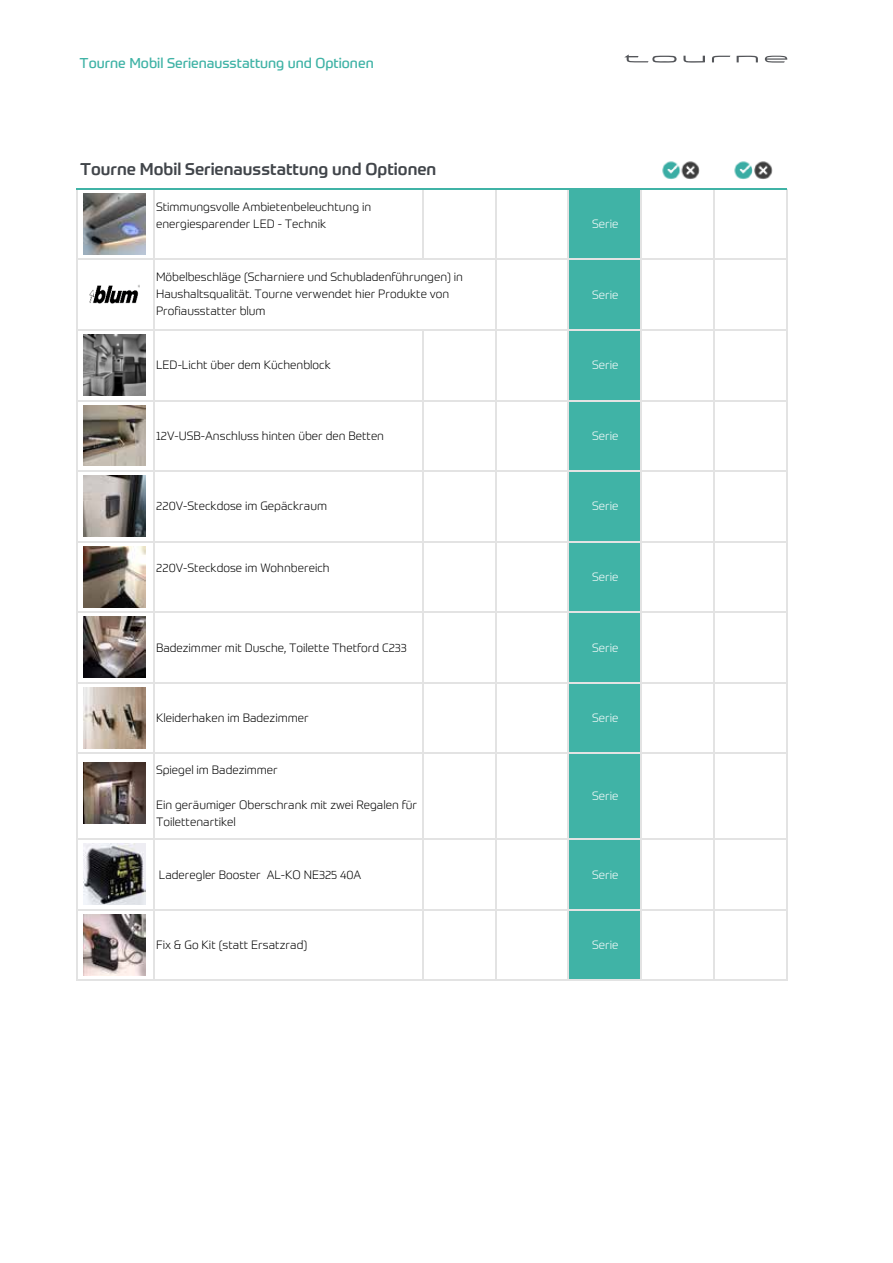
<style>
.page{position:relative;width:893px;height:1263px;background:#fff}
.page>*{position:absolute;margin:0;border:0;box-sizing:border-box;transform-origin:0 0}
.t1{font:16.8px "t Prometo Medium";color:#41454a}
.t2{font:14.1px "t Prometo Regular";color:#40b3a6}
.t3{font:11.85px/17.2px "t Prometo Light";color:#000}
.t4{font:11.85px "t Prometo Light";color:#fff}
</style>
<div class="page">
<svg style="left:765px;top:56px;width:22px;height:7px"></svg>
<svg style="left:737px;top:56px;width:21px;height:6px"></svg>
<svg style="left:683px;top:56px;width:22px;height:7px"></svg>
<svg style="left:712px;top:56px;width:18px;height:6px"></svg>
<svg style="left:624px;top:54px;width:52px;height:9px"></svg>
<div style="left:568px;top:189px;width:73px;height:791px;background:#40b3a6"></div>
<hr style="left:422px;top:189px;width:1px;height:71px;background:#e3e3e3">
<hr style="left:76px;top:189px;width:1px;height:792px;background:#e3e3e3">
<hr style="left:153px;top:189px;width:1px;height:792px;background:#e3e3e3">
<hr style="left:422px;top:331px;width:1px;height:650px;background:#e3e3e3">
<hr style="left:495px;top:189px;width:1px;height:792px;background:#e3e3e3">
<hr style="left:568px;top:189px;width:1px;height:792px;background:#e3e3e3">
<hr style="left:640px;top:189px;width:2px;height:792px;background:#e3e3e3">
<hr style="left:713px;top:189px;width:1px;height:792px;background:#e3e3e3">
<hr style="left:786px;top:189px;width:1px;height:792px;background:#e3e3e3">
<hr style="left:76px;top:188px;width:711px;height:1px;background:#40b3a6">
<hr style="left:77px;top:259px;width:710px;height:1px;background:#e3e3e3">
<hr style="left:77px;top:329px;width:710px;height:2px;background:#e3e3e3">
<hr style="left:77px;top:400px;width:710px;height:1px;background:#e3e3e3">
<hr style="left:77px;top:470px;width:710px;height:2px;background:#e3e3e3">
<hr style="left:77px;top:541px;width:710px;height:1px;background:#e3e3e3">
<hr style="left:77px;top:612px;width:710px;height:1px;background:#e3e3e3">
<hr style="left:77px;top:682px;width:710px;height:1px;background:#e3e3e3">
<hr style="left:77px;top:753px;width:710px;height:1px;background:#e3e3e3">
<hr style="left:77px;top:839px;width:710px;height:1px;background:#e3e3e3">
<hr style="left:77px;top:909px;width:710px;height:1px;background:#e3e3e3">
<hr style="left:77px;top:980px;width:710px;height:1px;background:#e3e3e3">
<img style="left:662px;top:161px;width:38px;height:18px">
<img style="left:734px;top:161px;width:39px;height:18px">
<img style="left:83px;top:193px;width:63px;height:61px">
<img style="left:89px;top:285px;width:51px;height:19px">
<img style="left:83px;top:335px;width:63px;height:60px">
<img style="left:83px;top:405px;width:63px;height:61px">
<img style="left:83px;top:476px;width:63px;height:60px">
<img style="left:83px;top:546px;width:63px;height:61px">
<img style="left:83px;top:617px;width:63px;height:61px">
<img style="left:83px;top:687px;width:63px;height:61px">
<img style="left:83px;top:763px;width:63px;height:60px">
<img style="left:83px;top:844px;width:63px;height:61px">
<img style="left:83px;top:914px;width:63px;height:61px">
<p class="t2" style="left:80px;top:54px;width:296px">Tourne Mobil Serienausstattung und Optionen</p>
<h1 class="t1" style="left:80px;top:159px;width:358px">Tourne Mobil Serienausstattung und Optionen</h1>
<p class="t3" style="left:156px;top:198px;width:217px">Stimmungsvolle Ambietenbeleuchtung in energiesparender LED - Technik</p>
<p class="t3" style="left:156px;top:268px;width:308px">Möbelbeschläge (Scharniere und Schubladenführungen) in<br>Haushaltsqualität. Tourne verwendet hier Produkte von<br>Profiausstatter blum</p>
<p class="t4" style="left:592px;top:217px;width:28px">Serie</p>
<p class="t4" style="left:592px;top:287px;width:28px">Serie</p>
<p class="t3" style="left:156px;top:356px;width:176px">LED-Licht über dem Küchenblock</p>
<p class="t4" style="left:592px;top:358px;width:28px">Serie</p>
<p class="t3" style="left:156px;top:427px;width:229px">12V-USB-Anschluss hinten über den Betten</p>
<p class="t4" style="left:592px;top:428px;width:28px">Serie</p>
<p class="t3" style="left:156px;top:497px;width:172px">220V-Steckdose im Gepäckraum</p>
<p class="t4" style="left:592px;top:499px;width:28px">Serie</p>
<p class="t3" style="left:156px;top:559px;width:175px">220V-Steckdose im Wohnbereich</p>
<p class="t4" style="left:592px;top:570px;width:28px">Serie</p>
<p class="t3" style="left:156px;top:639px;width:252px">Badezimmer mit Dusche, Toilette Thetford C233</p>
<p class="t4" style="left:592px;top:640px;width:28px">Serie</p>
<p class="t3" style="left:156px;top:709px;width:154px">Kleiderhaken im Badezimmer</p>
<p class="t4" style="left:592px;top:711px;width:28px">Serie</p>
<p class="t3" style="left:156px;top:761px;width:123px">Spiegel im Badezimmer</p>
<p class="t3" style="left:156px;top:796px;width:262px">Ein geräumiger Oberschrank mit zwei Regalen für<br>Toilettenartikel</p>
<p class="t4" style="left:592px;top:789px;width:28px">Serie</p>
<p class="t3" style="left:159px;top:866px;width:204px">Laderegler Booster AL-KO NE325 40A</p>
<p class="t4" style="left:592px;top:867px;width:28px">Serie</p>
<p class="t3" style="left:156px;top:936px;width:153px">Fix &amp; Go Kit (statt Ersatzrad)</p>
<p class="t4" style="left:592px;top:938px;width:28px">Serie</p>
</div>
